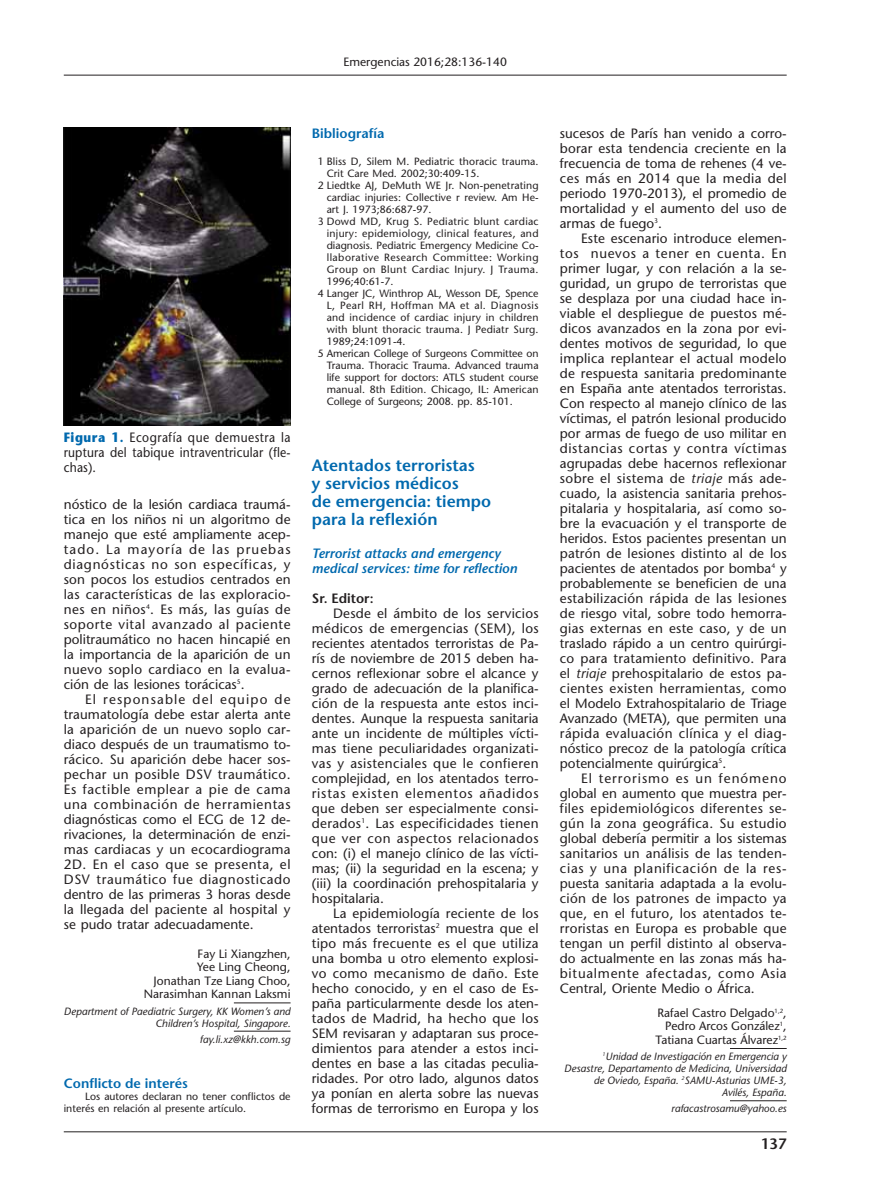
<style>
.page{position:relative;width:893px;height:1191px;background:#fff}
.page>*{position:absolute;margin:0;border:0;box-sizing:border-box;transform-origin:0 0}
.t1{font:600 16.5px/18px "Stone Sans";color:#0069ae}
.t2{font:600 15px "Stone Sans";color:#231f20}
.t3{font:13.5px/15px "Stone Sans";color:#231f20;text-align:justify}
.t4{font:13.5px/15px "Stone Sans";color:#231f20;text-align:justify;scale:.9 1}
.t5{font:italic 600 13.5px/15px "Stone Sans";color:#0069ae}
.t6{font:600 13.5px "Stone Sans";color:#0069ae}
.t7{font:600 13.5px "Stone Sans";color:#231f20}
.t8{font:12px/13.5px "Stone Sans";color:#231f20;text-align:right}
.t9{font:10.5px/12px "Stone Sans";letter-spacing:.005em;color:#231f20}
.t10{font:italic 10.5px/12px "Stone Sans";color:#231f20;text-align:right}
.t11{font:10.5px "Stone Sans";letter-spacing:.04em;color:#231f20}
.t12{font:10.5px "Stone Sans";letter-spacing:.025em;color:#231f20}
.s1{font-weight:700;color:#0069ae}
.s2{font-style:italic}
</style>
<div class="page">
<hr style="left:234px;top:1002px;width:57px;height:1px;background:#231f20">
<hr style="left:234px;top:1030px;width:57px;height:1px;background:#231f20">
<hr style="left:730px;top:1048px;width:57px;height:1px;background:#231f20">
<hr style="left:730px;top:1100px;width:57px;height:1px;background:#231f20">
<hr style="left:64px;top:75px;width:723px;height:1px;background:#231f20">
<hr style="left:64px;top:1131px;width:723px;height:1px;background:#231f20">
<img style="left:64px;top:128px;width:227px;height:297px">
<p class="t8" style="left:343px;top:57px;width:165px">Emergencias 2016;28:136-140</p>
<p class="t4" style="left:64px;top:431px;width:253px"><span class="s1">Figura 1.</span> Ecografía que demuestra la ruptura del tabique intraventricular (fle&shy;chas).</p>
<p class="t3" style="left:64px;top:498px;width:228px">nóstico de la lesión cardiaca traumá&shy;tica en los niños ni un algoritmo de manejo que esté ampliamente acep&shy;tado. La mayoría de las pruebas diagnósticas no son específicas, y son pocos los estudios centrados en las características de las exploracio&shy;nes en niños<sup>4</sup>. Es más, las guías de soporte vital avanzado al paciente politraumático no hacen hincapié en la importancia de la aparición de un nuevo soplo cardiaco en la evalua&shy;ción de las lesiones torácicas<sup>5</sup>.</p>
<p class="t3" style="left:64px;top:693px;width:228px;text-indent:21px">El responsable del equipo de traumatología debe estar alerta ante la aparición de un nuevo soplo car&shy;diaco después de un traumatismo to&shy;rácico. Su aparición debe hacer sos&shy;pechar un posible DSV traumático.<br>Es factible emplear a pie de cama una combinación de herramientas diagnósticas como el ECG de 12 de&shy;rivaciones, la determinación de enzi&shy;mas cardiacas y un ecocardiograma 2D. En el caso que se presenta, el DSV traumático fue diagnosticado dentro de las primeras 3 horas desde la llegada del paciente al hospital y se pudo tratar adecuadamente.</p>
<p class="t8" style="left:144px;top:948px;width:148px">Fay Li Xiangzhen,<br>Yee Ling Cheong,<br>Jonathan Tze Liang Choo,<br>Narasimhan Kannan Laksmi</p>
<p class="t10" style="left:64px;top:1006px;width:228px">Department of Paediatric Surgery, KK Women’s and<br>Children’s Hospital, Singapore.</p>
<p class="t10" style="left:200px;top:1034px;width:92px">fay.li.xz@kkh.com.sg</p>
<p class="t6" style="left:64px;top:1077px;width:126px">Conflicto de interés</p>
<p class="t9" style="left:64px;top:1091px;width:228px;text-indent:21px">Los autores declaran no tener conflictos de interés en relación al presente artículo.</p>
<p class="t6" style="left:312px;top:128px;width:74px">Bibliografía</p>
<p class="t9" style="left:318px;top:156px;width:222px">1 Bliss D, Silem M. Pediatric thoracic trauma.</p>
<p class="t9" style="left:327px;top:168px;width:154px">Crit Care Med. 2002;30:409-15.</p>
<p class="t9" style="left:318px;top:180px;width:222px">2 Liedtke AJ, DeMuth WE Jr. Non-penetrating</p>
<p class="t9" style="left:327px;top:192px;width:213px">cardiac injuries: Collective r review. Am He-</p>
<p class="t9" style="left:327px;top:204px;width:106px">art J. 1973;86:687-97.</p>
<p class="t12" style="left:318px;top:217px;width:222px">3 Dowd MD, Krug S. Pediatric blunt cardiac</p>
<p class="t12" style="left:327px;top:229px;width:213px">injury: epidemiology, clinical features, and</p>
<p class="t9" style="left:327px;top:240px;width:213px">diagnosis. Pediatric Emergency Medicine Co-</p>
<p class="t11" style="left:327px;top:253px;width:213px">llaborative Research Committee: Working</p>
<p class="t11" style="left:327px;top:265px;width:213px">Group on Blunt Cardiac Injury. J Trauma.</p>
<p class="t9" style="left:327px;top:276px;width:68px">1996;40:61-7.</p>
<p class="t9" style="left:318px;top:288px;width:222px">4 Langer JC, Winthrop AL, Wesson DE, Spence</p>
<p class="t11" style="left:327px;top:301px;width:213px">L, Pearl RH, Hoffman MA et al. Diagnosis</p>
<p class="t9" style="left:327px;top:312px;width:213px">and incidence of cardiac injury in children</p>
<p class="t9" style="left:327px;top:324px;width:213px">with blunt thoracic trauma. J Pediatr Surg.</p>
<p class="t9" style="left:327px;top:336px;width:80px">1989;24:1091-4.</p>
<p class="t9" style="left:318px;top:348px;width:222px">5 American College of Surgeons Committee on</p>
<p class="t9" style="left:327px;top:360px;width:213px">Trauma. Thoracic Trauma. Advanced trauma</p>
<p class="t9" style="left:327px;top:372px;width:213px">life support for doctors: ATLS student course</p>
<p class="t9" style="left:327px;top:384px;width:213px">manual. 8th Edition. Chicago, IL: American</p>
<p class="t9" style="left:327px;top:396px;width:188px">College of Surgeons; 2008. pp. 85-101.</p>
<p class="t1" style="left:312px;top:457px;width:181px">Atentados terroristas<br>y servicios médicos<br>de emergencia: tiempo para la reflexión</p>
<p class="t5" style="left:312px;top:547px;width:207px">Terrorist attacks and emergency medical services: time for reflection</p>
<p class="t7" style="left:312px;top:593px;width:63px">Sr. Editor:</p>
<p class="t3" style="left:312px;top:607px;width:228px;text-indent:21px">Desde el ámbito de los servicios médicos de emergencias (SEM), los recientes atentados terroristas de Pa&shy;rís de noviembre de 2015 deben ha&shy;cernos reflexionar sobre el alcance y grado de adecuación de la planifica&shy;ción de la respuesta ante estos inci&shy;dentes. Aunque la respuesta sanitaria ante un incidente de múltiples vícti&shy;mas tiene peculiaridades organizati&shy;vas y asistenciales que le confieren complejidad, en los atentados terro&shy;ristas existen elementos añadidos que deben ser especialmente consi&shy;derados<sup>1</sup>. Las especificidades tienen que ver con aspectos relacionados con: (i) el manejo clínico de las vícti&shy;mas; (ii) la seguridad en la escena; y (iii) la coordinación prehospitalaria y hospitalaria.</p>
<p class="t3" style="left:312px;top:907px;width:228px;text-indent:21px">La epidemiología reciente de los atentados terroristas<sup>2</sup> muestra que el tipo más frecuente es el que utiliza una bomba u otro elemento explosi&shy;vo como mecanismo de daño. Este hecho conocido, y en el caso de Es&shy;paña particularmente desde los aten&shy;tados de Madrid, ha hecho que los SEM revisaran y adaptaran sus proce&shy;dimientos para atender a estos inci&shy;dentes en base a las citadas peculia&shy;ridades. Por otro lado, algunos datos ya ponían en alerta sobre las nuevas formas de terrorismo en Europa y los</p>
<p class="t3" style="left:560px;top:127px;width:228px">sucesos de París han venido a corro&shy;borar esta tendencia creciente en la frecuencia de toma de rehenes (4 ve&shy;ces más en 2014 que la media del periodo 1970-2013), el promedio de mortalidad y el aumento del uso de armas de fuego<sup>3</sup>.</p>
<p class="t3" style="left:560px;top:232px;width:228px;text-indent:21px">Este escenario introduce elemen&shy;tos nuevos a tener en cuenta. En primer lugar, y con relación a la se&shy;guridad, un grupo de terroristas que se desplaza por una ciudad hace in&shy;viable el despliegue de puestos mé&shy;dicos avanzados en la zona por evi&shy;dentes motivos de seguridad, lo que implica replantear el actual modelo de respuesta sanitaria predominante en España ante atentados terroristas.<br>Con respecto al manejo clínico de las víctimas, el patrón lesional producido por armas de fuego de uso militar en distancias cortas y contra víctimas agrupadas debe hacernos reflexionar sobre el sistema de <span class="s2">triaje</span> más ade&shy;cuado, la asistencia sanitaria prehos&shy;pitalaria y hospitalaria, así como so&shy;bre la evacuación y el transporte de heridos. Estos pacientes presentan un patrón de lesiones distinto al de los pacientes de atentados por bomba<sup>4</sup> y probablemente se beneficien de una estabilización rápida de las lesiones de riesgo vital, sobre todo hemorra&shy;gias externas en este caso, y de un traslado rápido a un centro quirúrgi&shy;co para tratamiento definitivo. Para el <span class="s2">triaje</span> prehospitalario de estos pa&shy;cientes existen herramientas, como el Modelo Extrahospitalario de Triage Avanzado (META), que permiten una rápida evaluación clínica y el diag&shy;nóstico precoz de la patología crítica potencialmente quirúrgica<sup>5</sup>.</p>
<p class="t3" style="left:560px;top:772px;width:228px;text-indent:21px">El terrorismo es un fenómeno global en aumento que muestra per&shy;files epidemiológicos diferentes se&shy;gún la zona geográfica. Su estudio global debería permitir a los sistemas sanitarios un análisis de las tenden&shy;cias y una planificación de la res&shy;puesta sanitaria adaptada a la evolu&shy;ción de los patrones de impacto ya que, en el futuro, los atentados te&shy;rroristas en Europa es probable que tengan un perfil distinto al observa&shy;do actualmente en las zonas más ha&shy;bitualmente afectadas, como Asia Central, Oriente Medio o África.</p>
<p class="t8" style="left:656px;top:1007px;width:133px">Rafael Castro Delgado<sup>1,2</sup>,<br>Pedro Arcos González<sup>1</sup>,<br>Tatiana Cuartas Álvarez<sup>1,2</sup></p>
<p class="t10" style="left:564px;top:1051px;width:224px"><sup>1</sup>Unidad de Investigación en Emergencia y Desastre, Departamento de Medicina, Universidad de Oviedo, España. <sup>2</sup>SAMU-Asturias UME-3, Avilés, España.</p>
<p class="t10" style="left:671px;top:1103px;width:117px">rafacastrosamu@yahoo.es</p>
<p class="t2" style="left:761px;top:1138px;width:27px">137</p>
</div>
